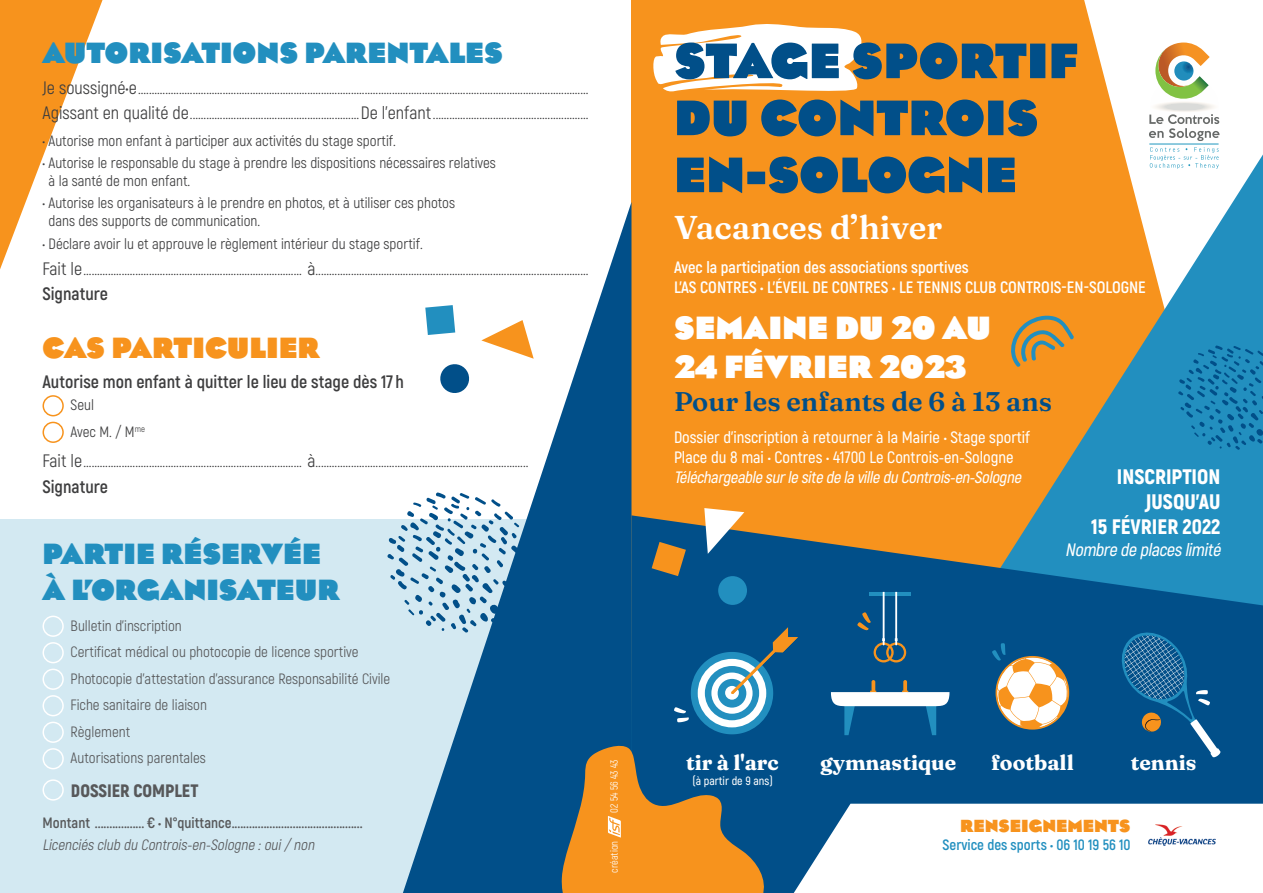
<style>
.page{position:relative;width:1263px;height:893px;background:#fff}
.page>*{position:absolute;margin:0;border:0;box-sizing:border-box;transform-origin:0 0}
.t1{font:900 51px "Eagle";color:#014f89}
.t2{font:900 33px/39.6px "Eagle";color:#fff}
.t3{font:900 33px "Fraunces 9 pt";color:#fff}
.t4{font:900 30px "Eagle";color:#228fbf}
.t5{font:900 30px "Eagle";color:#f7931d}
.t6{font:900 27px "Fraunces 9 pt";color:#014f89}
.t7{font:700 21px "Fraunces";color:#fff}
.t8{font:900 21px/25.2px "Akrobat";color:#fff;text-align:right}
.t9{font:700 18px "Akrobat";color:#3e3e3f}
.t10{font:italic 600 18px "Akrobat";color:#fff}
.t11{font:900 18px "Akrobat";color:#57585a}
.t12{font:900 18px "Eagle";color:#f7931d}
.t13{font:700 16.5px "Akrobat";color:#fff}
.t14{font:600 16.5px "Akrobat";color:#fff}
.t15{font:italic 600 16.5px "Akrobat";color:#fff}
.t16{font:15px/18px "Akrobat";color:#3e3e3f}
.t17{font:15px "Akrobat";color:#57585a}
.t18{font:700 15px "Akrobat";color:#57585a}
.t19{font:italic 15px "Akrobat";color:#57585a}
.t20{font:700 15px "Akrobat";color:#228fbf}
.t21{font:600 12px "Akrobat";color:#fff}
.t22{font:10.5px "Akrobat";color:#fff}
.t23{font:6.75px "Myriad Pro";color:#1e97be}
.s1{font-size:18px}
</style>
<div class="page">
<div style="left:631px;top:0;width:632px;height:893px;background:#f7931d"></div>
<svg style="left:1084px;top:0;width:179px;height:154px;fill:#fff"></svg>
<svg style="left:1034px;top:154px;width:229px;height:361px"></svg>
<svg style="left:631px;top:515px;width:632px;height:378px;background:#195d87"></svg>
<div style="left:0;top:519px;width:631px;height:374px;background:#d3e9f2"></div>
<svg style="left:403px;top:203px;width:228px;height:690px;fill:#014f89"></svg>
<div style="left:794px;top:804px;width:469px;height:89px;background:#fff"></div>
<svg style="left:0;top:0;width:103px;height:269px"></svg>
<div style="left:43px;top:395px;width:21px;height:21px;border:2px solid #f7931d;border-radius:50%"></div>
<div style="left:43px;top:422px;width:21px;height:21px;border:2px solid #f7931d;border-radius:50%"></div>
<svg style="left:1150px;top:147px;width:69px;height:22px;background:#e9f4f8"></svg>
<hr style="left:1149px;top:144px;width:69px;height:1px;background:#1e97be">
<svg style="left:1149px;top:43px;width:70px;height:98px;background:#d6d5c1"></svg>
<div style="left:43px;top:616px;width:21px;height:21px;border:2px solid #fff;border-radius:50%"></div>
<div style="left:43px;top:642px;width:21px;height:21px;border:2px solid #fff;border-radius:50%"></div>
<div style="left:43px;top:669px;width:21px;height:21px;border:2px solid #fff;border-radius:50%"></div>
<div style="left:43px;top:695px;width:21px;height:21px;border:2px solid #fff;border-radius:50%"></div>
<div style="left:43px;top:722px;width:21px;height:21px;border:2px solid #fff;border-radius:50%"></div>
<div style="left:43px;top:748px;width:21px;height:21px;border:2px solid #fff;border-radius:50%"></div>
<div style="left:43px;top:779px;width:21px;height:22px;border:2px solid #fff;border-radius:50%"></div>
<img style="left:1143px;top:820px;width:77px;height:30px">
<svg style="left:831px;top:680px;width:118px;height:55px;background:#457fa8"></svg>
<hr style="left:870px;top:593px;width:41px;height:3px;background:#228fbf">
<svg style="left:857px;top:592px;width:49px;height:70px;background:#276288"></svg>
<svg style="left:674px;top:627px;width:124px;height:107px;background:#3b7da5"></svg>
<svg style="left:992px;top:643px;width:77px;height:87px"></svg>
<svg style="left:561px;top:742px;width:207px;height:151px"></svg>
<svg style="left:1011px;top:314px;width:64px;height:54px"></svg>
<svg style="left:1177px;top:345px;width:86px;height:105px;background:#1c85b6"></svg>
<svg style="left:387px;top:492px;width:141px;height:141px"></svg>
<svg style="left:652px;top:542px;width:34px;height:34px"></svg>
<svg style="left:425px;top:305px;width:30px;height:30px"></svg>
<svg style="left:704px;top:508px;width:40px;height:46px;background:#9eaeb5"></svg>
<svg style="left:481px;top:320px;width:53px;height:39px"></svg>
<div style="left:718px;top:576px;width:29px;height:29px;background:#228fbf;border-radius:50%"></div>
<svg style="left:438px;top:362px;width:33px;height:33px"></svg>
<svg style="left:653px;top:24px;width:209px;height:68px"></svg>
<svg style="left:1118px;top:628px;width:103px;height:129px;background:#196091"></svg>
<p class="t4" style="left:43px;top:36px;width:462px">AUTORISATIONS PARENTALES</p>
<p class="t16" style="left:43px;top:79px;width:547px"><span class="s1">Je soussigné•e</span>.....................................................................................................................................................................</p>
<p class="t16" style="left:43px;top:105px;width:547px"><span class="s1">Agissant en qualité de</span>..............................................................<span class="s1">De l’enfant</span>.........................................................</p>
<p class="t16" style="left:43px;top:132px;width:355px">• Autorise mon enfant à participer aux activités du stage sportif.</p>
<p class="t16" style="left:49px;top:154px;width:449px;text-indent:-6px">• Autorise le responsable du stage à prendre les dispositions nécessaires relatives à la santé de mon enfant.</p>
<p class="t16" style="left:49px;top:194px;width:408px;text-indent:-6px">• Autorise les organisateurs à le prendre en photos, et à utiliser ces photos dans des supports de communication.</p>
<p class="t16" style="left:43px;top:234px;width:382px">• Déclare avoir lu et approuve le règlement intérieur du stage sportif.</p>
<p class="t16" style="left:43px;top:260px;width:547px"><span class="s1">Fait le</span>................................................................................ <span class="s1">à</span>....................................................................................................</p>
<p class="t9" style="left:43px;top:283px;width:67px">Signature</p>
<p class="t5" style="left:43px;top:330px;width:279px">CAS PARTICULIER</p>
<p class="t9" style="left:43px;top:370px;width:363px">Autorise mon enfant à quitter le lieu de stage dès 17 h</p>
<p class="t16" style="left:71px;top:396px;width:25px">Seul</p>
<p class="t16" style="left:71px;top:422px;width:76px">Avec M. / M<sup>me</sup></p>
<p class="t16" style="left:43px;top:452px;width:487px"><span class="s1">Fait le</span>................................................................................ <span class="s1">à</span>..............................................................................</p>
<p class="t9" style="left:43px;top:475px;width:67px">Signature</p>
<p class="t4" style="left:43px;top:536px;width:280px">PARTIE RÉSERVÉE</p>
<p class="t4" style="left:43px;top:572px;width:299px">À L’ORGANISATEUR</p>
<p class="t17" style="left:71px;top:616px;width:113px">Bulletin d’inscription</p>
<p class="t17" style="left:71px;top:643px;width:289px">Certificat médical ou photocopie de licence sportive</p>
<p class="t17" style="left:71px;top:669px;width:321px">Photocopie d’attestation d’assurance Responsabilité Civile</p>
<p class="t17" style="left:71px;top:696px;width:138px">Fiche sanitaire de liaison</p>
<p class="t17" style="left:71px;top:722px;width:61px">Règlement</p>
<p class="t17" style="left:71px;top:749px;width:137px">Autorisations parentales</p>
<p class="t11" style="left:71px;top:779px;width:129px">DOSSIER COMPLET</p>
<p class="t18" style="left:43px;top:814px;width:322px">Montant ................. € • N°quittance.............................................</p>
<p class="t19" style="left:43px;top:836px;width:276px">Licenciés club du Controis-en-Sologne :oui/ non</p>
<p class="t22" style="left:608px;top:813px;width:54px;rotate:-90deg">02 54 56 43 43</p>
<p class="t22" style="left:608px;top:873px;width:34px;rotate:-90deg">création</p>
<p class="t1" style="left:674px;top:31px;width:406px">STAGE SPORTIF</p>
<p class="t1" style="left:674px;top:88px;width:366px">DU CONTROIS</p>
<p class="t1" style="left:674px;top:145px;width:344px">EN-SOLOGNE</p>
<p class="t3" style="left:674px;top:202px;width:270px">Vacances d’hiver</p>
<p class="t13" style="left:674px;top:257px;width:296px">Avec la participation des associations sportives</p>
<p class="t13" style="left:674px;top:277px;width:473px">L’AS CONTRES • L’ÉVEIL DE CONTRES • LE TENNIS CLUB CONTROIS-EN-SOLOGNE</p>
<p class="t23" style="left:1178px;top:153px;width:21px">- -</p>
<p class="t2" style="left:674px;top:308px;width:318px">SEMAINE DU 20 AU<br>24 FÉVRIER 2023</p>
<p class="t6" style="left:674px;top:380px;width:379px">Pour les enfants de 6 à 13 ans</p>
<p class="t14" style="left:674px;top:427px;width:358px">Dossier d’inscription à retourner à la Mairie • Stage sportif</p>
<p class="t14" style="left:674px;top:447px;width:341px">Place du 8 mai • Contres • 41700 Le Controis-en-Sologne</p>
<p class="t15" style="left:674px;top:467px;width:352px">Téléchargeablesurlesitedelavilledu Controis-en-Sologne</p>
<p class="t8" style="left:1117px;top:463px;width:105px">INSCRIPTION<br>JUSQU’AU</p>
<p class="t8" style="left:1091px;top:514px;width:131px">15 FÉVRIER 2022</p>
<p class="t10" style="left:1065px;top:538px;width:161px">Nombredeplaceslimité</p>
<p class="t7" style="left:686px;top:747px;width:94px">tir à l'arc</p>
<p class="t21" style="left:692px;top:773px;width:82px">(à partir de 9 ans)</p>
<p class="t7" style="left:820px;top:747px;width:138px">gymnastique</p>
<p class="t7" style="left:991px;top:747px;width:84px">football</p>
<p class="t7" style="left:1131px;top:747px;width:67px">tennis</p>
<p class="t12" style="left:960px;top:816px;width:172px">RENSEIGNEMENTS</p>
<p class="t20" style="left:943px;top:836px;width:189px">Service des sports • 06 10 19 56 10</p>
</div>
